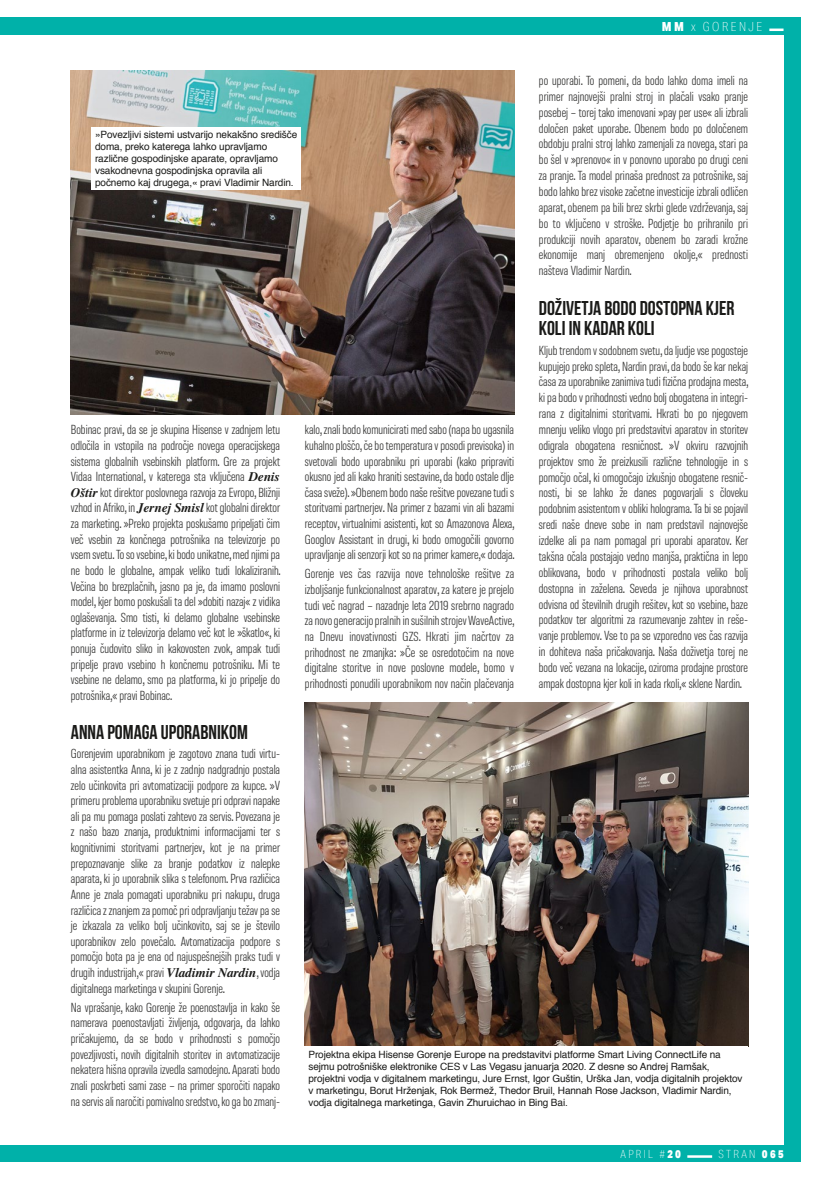
<style>
.page{position:relative;width:819px;height:1180px;background:#fff}
.page>*{position:absolute;margin:0;border:0;box-sizing:border-box;transform-origin:0 0}
.VPRASANJE_BEBAS_16pt{font:20px/20.2px "Bebas Neue";color:#1a1a18}
.TEXT_NORMAL_MOLDE_10{font:condensed 13.12px/15.6px "Molde";color:#3b3b3a;text-align:justify}
.t1{font:100 12.5px "Aktiv Grotesk Cd";letter-spacing:.2em;color:#fff}
.t2{font:100 11.25px "Aktiv Grotesk Cd";letter-spacing:.2em;color:#fff}
.gorenje_podpis_k_sli{font:10px/12px "Helvetica";letter-spacing:-.01em;color:#1a1a18}
.s1{font-weight:900}
.s2{font-family:"Te X Gyre Termes";font-weight:700;font-style:italic;font-stretch:normal;color:#1a1a18}
</style>
<div class="page">
<div style="left:0;top:18px;width:801px;height:1144px;background:#00b1a9"></div>
<div style="left:0;top:35px;width:783px;height:1109px;background:#fff"></div>
<img style="left:71px;top:71px;width:443px;height:344px">
<img style="left:305px;top:703px;width:443px;height:343px">
<div style="left:91px;top:127px;width:210px;height:63px;background:#fff"></div>
<svg style="left:769px;top:29px;width:14px;height:2px"></svg>
<hr style="left:687px;top:1155px;width:25px;height:3px;background:#fff">
<p class="t1" style="left:661px;top:20px;width:102px"><span class="s1">MM</span> x GORENJE</p>
<p class="gorenje_podpis_k_sli" style="left:95px;top:129px;width:204px">»Povezljivi sistemi ustvarijo nekakšno središče doma, preko katerega lahko upravljamo različne gospodinjske aparate, opravljamo vsakodnevna gospodinjska opravila ali počnemo kaj drugega,« pravi Vladimir Nardin.</p>
<p class="TEXT_NORMAL_MOLDE_10" style="left:71px;top:422px;width:211px">Bobinac pravi, da se je skupina Hisense v zadnjem letu odločila in vstopila na področje novega operacijskega sistema globalnih vsebinskih platform. Gre za projekt Vidaa International, v katerega sta vključena <span class="s2">Denis Oštir</span> kot direktor poslovnega razvoja za Evropo, Bližnji vzhod in Afriko, in <span class="s2">Jernej Smisl</span> kot globalni direktor za marketing. »Preko projekta poskušamo pripeljati čim več vsebin za končnega potrošnika na televizorje po vsem svetu. To so vsebine, ki bodo unikatne, med njimi pa ne bodo le globalne, ampak veliko tudi lokaliziranih.<br>Večina bo brezplačnih, jasno pa je, da imamo poslovni model, kjer bomo poskušali ta del »dobiti nazaj« z vidika oglaševanja. Smo tisti, ki delamo globalne vsebinske platforme in iz televizorja delamo več kot le »škatlo«, ki ponuja čudovito sliko in kakovosten zvok, ampak tudi pripelje pravo vsebino h končnemu potrošniku. Mi te vsebine ne delamo, smo pa platforma, ki jo pripelje do potrošnika,« pravi Bobinac.</p>
<p class="VPRASANJE_BEBAS_16pt" style="left:71px;top:722px;width:178px">ANNA POMAGA UPORABNIKOM</p>
<p class="TEXT_NORMAL_MOLDE_10" style="left:71px;top:746px;width:211px">Gorenjevim uporabnikom je zagotovo znana tudi virtu&shy;alna asistentka Anna, ki je z zadnjo nadgradnjo postala zelo učinkovita pri avtomatizaciji podpore za kupce. »V primeru problema uporabniku svetuje pri odpravi napake ali pa mu pomaga poslati zahtevo za servis. Povezana je z našo bazo znanja, produktnimi informacijami ter s kognitivnimi storitvami partnerjev, kot je na primer prepoznavanje slike za branje podatkov iz nalepke aparata, ki jo uporabnik slika s telefonom. Prva različica Anne je znala pomagati uporabniku pri nakupu, druga različica z znanjem za pomoč pri odpravljanju težav pa se je izkazala za veliko bolj učinkovito, saj se je število uporabnikov zelo povečalo. Avtomatizacija podpore s pomočjo bota pa je ena od najuspešnejših praks tudi v drugih industrijah,« pravi <span class="s2">Vladimir Nardin</span>, vodja digitalnega marketinga v skupini Gorenje.</p>
<p class="TEXT_NORMAL_MOLDE_10" style="left:71px;top:999px;width:211px">Na vprašanje, kako Gorenje že poenostavlja in kako še namerava poenostavljati življenja, odgovarja, da lahko pričakujemo, da se bodo v prihodnosti s pomočjo povezljivosti, novih digitalnih storitev in avtomatizacije nekatera hišna opravila izvedla samodejno. Aparati bodo znali poskrbeti sami zase – na primer sporočiti napako na servis ali naročiti pomivalno sredstvo, ko ga bo zmanj-</p>
<p class="TEXT_NORMAL_MOLDE_10" style="left:305px;top:422px;width:211px">kalo, znali bodo komunicirati med sabo (napa bo ugasnila kuhalno ploščo, če bo temperatura v posodi previsoka) in svetovali bodo uporabniku pri uporabi (kako pripraviti okusno jed ali kako hraniti sestavine, da bodo ostale dlje časa sveže). »Obenem bodo naše rešitve povezane tudi s storitvami partnerjev. Na primer z bazami vin ali bazami receptov, virtualnimi asistenti, kot so Amazonova Alexa, Googlov Assistant in drugi, ki bodo omogočili govorno upravljanje ali senzorji kot so na primer kamere,« dodaja.</p>
<p class="TEXT_NORMAL_MOLDE_10" style="left:305px;top:566px;width:211px">Gorenje ves čas razvija nove tehnološke rešitve za izboljšanje funkcionalnost aparatov, za katere je prejelo tudi več nagrad – nazadnje leta 2019 srebrno nagrado za novo generacijo pralnih in sušilnih strojev WaveActive, na Dnevu inovativnosti GZS. Hkrati jim načrtov za prihodnost ne zmanjka: »Če se osredotočim na nove digitalne storitve in nove poslovne modele, bomo v prihodnosti ponudili uporabnikom nov način plačevanja</p>
<p class="TEXT_NORMAL_MOLDE_10" style="left:539px;top:72px;width:211px">po uporabi. To pomeni, da bodo lahko doma imeli na primer najnovejši pralni stroj in plačali vsako pranje posebej – torej tako imenovani »pay per use« ali izbrali določen paket uporabe. Obenem bodo po določenem obdobju pralni stroj lahko zamenjali za novega, stari pa bo šel v »prenovo« in v ponovno uporabo po drugi ceni za pranje. Ta model prinaša prednost za potrošnike, saj bodo lahko brez visoke začetne investicije izbrali odličen aparat, obenem pa bili brez skrbi glede vzdrževanja, saj bo to vključeno v stroške. Podjetje bo prihranilo pri produkciji novih aparatov, obenem bo zaradi krožne ekonomije manj obremenjeno okolje,« prednosti našteva Vladimir Nardin.</p>
<p class="VPRASANJE_BEBAS_16pt" style="left:539px;top:298px;width:197px">DOŽIVETJA BODO DOSTOPNA KJER<br>KOLI IN KADAR KOLI</p>
<p class="TEXT_NORMAL_MOLDE_10" style="left:539px;top:342px;width:211px">Kljub trendom v sodobnem svetu, da ljudje vse pogosteje kupujejo preko spleta, Nardin pravi, da bodo še kar nekaj časa za uporabnike zanimiva tudi fizična prodajna mesta, ki pa bodo v prihodnosti vedno bolj obogatena in integri&shy;rana z digitalnimi storitvami. Hkrati bo po njegovem mnenju veliko vlogo pri predstavitvi aparatov in storitev odigrala obogatena resničnost. »V okviru razvojnih projektov smo že preizkusili različne tehnologije in s pomočjo očal, ki omogočajo izkušnjo obogatene resnič&shy;nosti, bi se lahko že danes pogovarjali s človeku podobnim asistentom v obliki holograma. Ta bi se pojavil sredi naše dneve sobe in nam predstavil najnovejše izdelke ali pa nam pomagal pri uporabi aparatov. Ker takšna očala postajajo vedno manjša, praktična in lepo oblikovana, bodo v prihodnosti postala veliko bolj dostopna in zaželena. Seveda je njihova uporabnost odvisna od številnih drugih rešitev, kot so vsebine, baze podatkov ter algoritmi za razumevanje zahtev in reše&shy;vanje problemov. Vse to pa se vzporedno ves čas razvija in dohiteva naša pričakovanja. Naša doživetja torej ne bodo več vezana na lokacije, oziroma prodajne prostore ampak dostopna kjer koli in kada rkoli,« sklene Nardin.</p>
<p class="gorenje_podpis_k_sli" style="left:308px;top:1048px;width:435px">Projektna ekipa Hisense Gorenje Europe na predstavitvi platforme Smart Living ConnectLife na sejmu potrošniške elektronike CES v Las Vegasu januarja 2020. Z desne so Andrej Ramšak, projektni vodja v digitalnem marketingu, Jure Ernst, Igor Guštin, Urška Jan, vodja digitalnih projektov v marketingu, Borut Hrženjak, Rok Bermež, Thedor Bruil, Hannah Rose Jackson, Vladimir Nardin, vodja digitalnega marketinga, Gavin Zhuruichao in Bing Bai.</p>
<p class="t2" style="left:620px;top:1147px;width:62px">APRIL #<span class="s1">20</span></p>
<p class="t2" style="left:718px;top:1147px;width:66px">STRAN <span class="s1">065</span></p>
</div>
